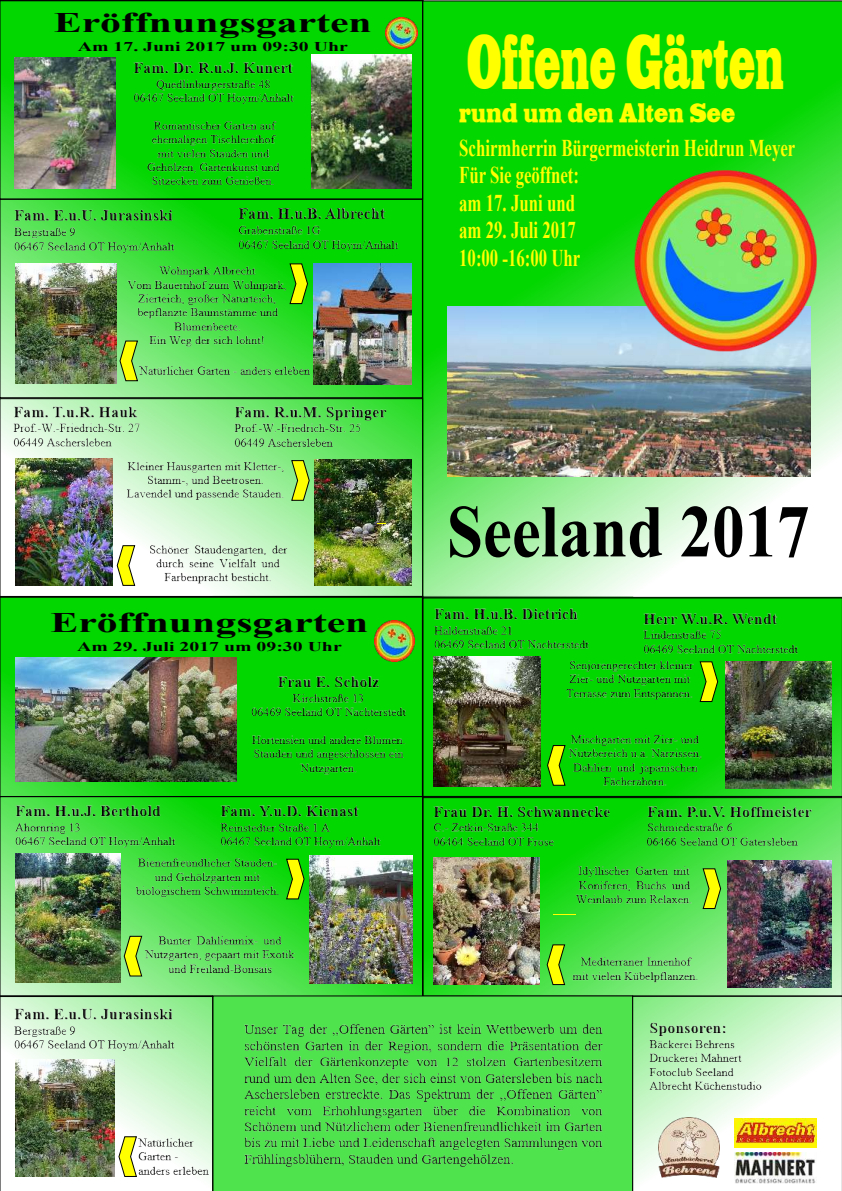
<style>
.page{position:relative;width:842px;height:1191px;background:#fff}
.page>*{position:absolute;margin:0;border:0;box-sizing:border-box;transform-origin:0 0}
.t1{font:74.3px "font 000000001 edc 8 b 79";color:#000;scale:.87 1}
.t2{font:67.4px "font 000000001 edc 8 b 79";letter-spacing:.015em;color:#ff0;scale:.46 1}
.t3{font:28.3px "font 000000001 edc 8 b 79";color:#000;scale:1.48 1}
.t4{font:24px/27.6px "font 000000001 edc 8 b 79";color:#ff0;scale:.7 1}
.t5{font:23.5px "font 000000001 edc 8 b 79";letter-spacing:.015em;color:#ff0;scale:.71 1}
.t6{font:13.4px "font 000000001 edc 8 b 79";color:#000;scale:1.48 1}
</style>
<div class="page">
<img style="left:2px;top:2px;width:419px;height:993px">
<img style="left:423px;top:0;width:419px;height:597px">
<img style="left:448px;top:306px;width:363px;height:170px">
<img style="left:635px;top:170px;width:181px;height:181px">
<div style="left:0;top:199px;width:423px;height:199px;border:1px solid #000"></div>
<div style="left:0;top:0;width:423px;height:200px;border:1px solid #000"></div>
<div style="left:0;top:398px;width:423px;height:199px;border:1px solid #000"></div>
<div style="left:0;top:596px;width:423px;height:201px;border:1px solid #000"></div>
<svg style="left:0;top:995px;width:212px;height:196px"></svg>
<svg style="left:422px;top:597px;width:420px;height:200px;background:#0cba09"></svg>
<svg style="left:422px;top:797px;width:420px;height:198px;background:#4cd849"></svg>
<svg style="left:633px;top:995px;width:209px;height:196px"></svg>
<div style="left:212px;top:995px;width:421px;height:196px;background:#4fe34d"></div>
<img style="left:126px;top:56px;width:177px;height:134px">
<img style="left:233px;top:400px;width:186px;height:62px">
<img style="left:311px;top:55px;width:100px;height:133px">
<img style="left:14px;top:58px;width:101px;height:130px">
<img style="left:315px;top:460px;width:96px;height:125px">
<img style="left:114px;top:456px;width:183px;height:62px">
<svg style="left:290px;top:459px;width:20px;height:42px"></svg>
<img style="left:16px;top:458px;width:96px;height:127px">
<img style="left:13px;top:400px;width:216px;height:58px">
<img style="left:139px;top:539px;width:162px;height:52px">
<svg style="left:116px;top:544px;width:20px;height:42px"></svg>
<img style="left:16px;top:264px;width:101px;height:119px">
<img style="left:12px;top:203px;width:180px;height:55px">
<img style="left:137px;top:361px;width:180px;height:27px">
<svg style="left:119px;top:340px;width:20px;height:42px"></svg>
<img style="left:313px;top:264px;width:98px;height:120px">
<svg style="left:294px;top:263px;width:15px;height:41px"></svg>
<img style="left:237px;top:202px;width:185px;height:59px">
<img style="left:126px;top:261px;width:168px;height:92px">
<img style="left:16px;top:657px;width:221px;height:125px">
<img style="left:244px;top:669px;width:171px;height:115px">
<img style="left:15px;top:1059px;width:99px;height:117px">
<img style="left:13px;top:1001px;width:180px;height:55px">
<svg style="left:118px;top:1135px;width:18px;height:42px"></svg>
<img style="left:136px;top:1133px;width:82px;height:54px">
<img style="left:374px;top:620px;width:41px;height:41px">
<img style="left:14px;top:798px;width:186px;height:66px">
<img style="left:140px;top:930px;width:164px;height:55px">
<img style="left:220px;top:798px;width:198px;height:61px">
<img style="left:127px;top:853px;width:162px;height:56px">
<img style="left:309px;top:856px;width:104px;height:128px">
<svg style="left:123px;top:935px;width:20px;height:42px"></svg>
<svg style="left:285px;top:858px;width:20px;height:42px"></svg>
<img style="left:434px;top:672px;width:106px;height:114px">
<img style="left:432px;top:602px;width:204px;height:70px">
<img style="left:434px;top:857px;width:106px;height:127px">
<img style="left:432px;top:799px;width:189px;height:55px">
<img style="left:568px;top:952px;width:138px;height:37px">
<img style="left:562px;top:737px;width:148px;height:55px">
<svg style="left:546px;top:744px;width:20px;height:42px"></svg>
<img style="left:645px;top:799px;width:180px;height:55px">
<img style="left:557px;top:861px;width:156px;height:49px">
<svg style="left:546px;top:944px;width:20px;height:41px"></svg>
<svg style="left:702px;top:868px;width:20px;height:41px"></svg>
<img style="left:642px;top:606px;width:192px;height:60px">
<img style="left:540px;top:655px;width:178px;height:82px">
<svg style="left:699px;top:661px;width:20px;height:41px"></svg>
<img style="left:648px;top:997px;width:192px;height:174px">
<img style="left:735px;top:1118px;width:82px;height:29px">
<img style="left:735px;top:1152px;width:82px;height:31px">
<img style="left:659px;top:1117px;width:61px;height:60px">
<img style="left:727px;top:861px;width:104px;height:127px">
<img style="left:242px;top:1019px;width:366px;height:162px">
<img style="left:16px;top:853px;width:104px;height:129px">
<img style="left:386px;top:17px;width:31px;height:32px">
<img style="left:726px;top:661px;width:106px;height:127px">
<p class="t3" style="left:54px;top:7px;width:216px">Eröffnungsgarten</p>
<p class="t6" style="left:78px;top:39px;width:184px">Am 17. Juni 2017 um 09:30 Uhr</p>
<h2 class="t2" style="left:467px;top:17px;width:691px">Offene Gärten</h2>
<p class="t5" style="left:459px;top:98px;width:390px">rund um den Alten See</p>
<p class="t4" style="left:459px;top:134px;width:482px">Schirmherrin Bürgermeisterin Heidrun Meyer<br>Für Sie geöffnet:<br>am 17. Juni und<br>am 29. Juli 2017<br>10:00 -16:00 Uhr</p>
<p class="t3" style="left:51px;top:606px;width:216px">Eröffnungsgarten</p>
<p class="t6" style="left:77px;top:639px;width:180px">Am 29. Juli 2017 um 09:30 Uhr</p>
<h1 class="t1" style="left:447px;top:490px;width:419px">Seeland 2017</h1>
</div>
